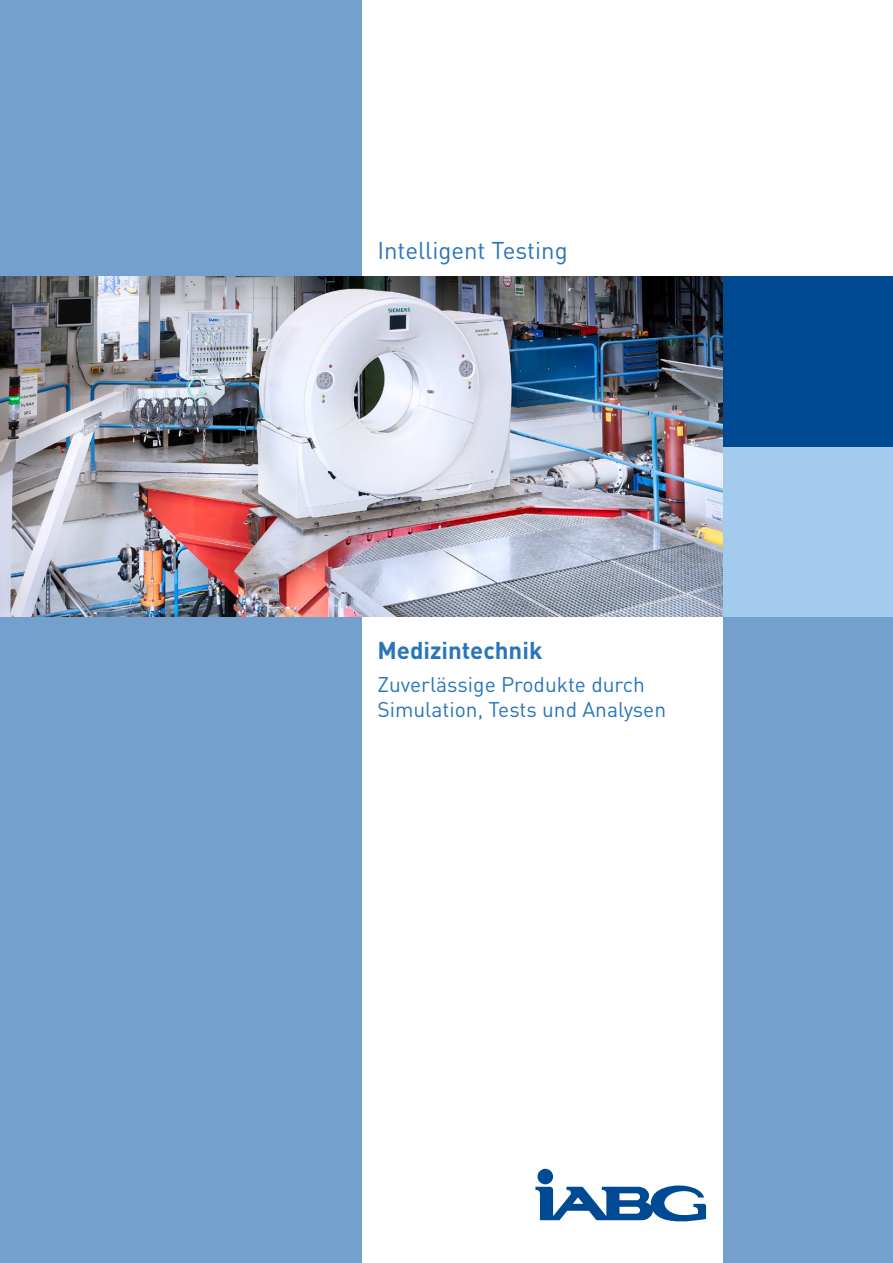
<style>
.page{position:relative;width:893px;height:1263px;background:#fff}
.page>*{position:absolute;margin:0;border:0;box-sizing:border-box;transform-origin:0 0}
.t1{font:24px "DINOT";color:#2975bb}
.t2{font:700 24px "DINOT";color:#2975bb}
.t3{font:21px/25.2px "DINOT";color:#2975bb}
</style>
<div class="page">
<div style="left:723px;top:617px;width:170px;height:646px;background:#74a0ce"></div>
<div style="left:723px;top:446px;width:170px;height:171px;background:#a2cbee"></div>
<div style="left:0;top:0;width:361px;height:1263px;background:#74a0ce"></div>
<hr style="left:0;top:923px;width:1px;height:170px;background:#a2cbee">
<hr style="left:0;top:1093px;width:1px;height:170px;background:#004a93">
<img style="left:0;top:276px;width:723px;height:341px">
<div style="left:537px;top:1169px;width:16px;height:15px;background:#004a93;border-radius:50%"></div>
<svg style="left:535px;top:1185px;width:171px;height:37px"></svg>
<div style="left:723px;top:276px;width:170px;height:170px;background:#004a93"></div>
<p class="t1" style="left:377px;top:236px;width:192px">Intelligent Testing</p>
<p class="t2" style="left:377px;top:634px;width:167px">Medizintechnik</p>
<p class="t3" style="left:377px;top:672px;width:290px">Zuverlässige Produkte durch<br>Simulation, Tests und Analysen</p>
</div>
